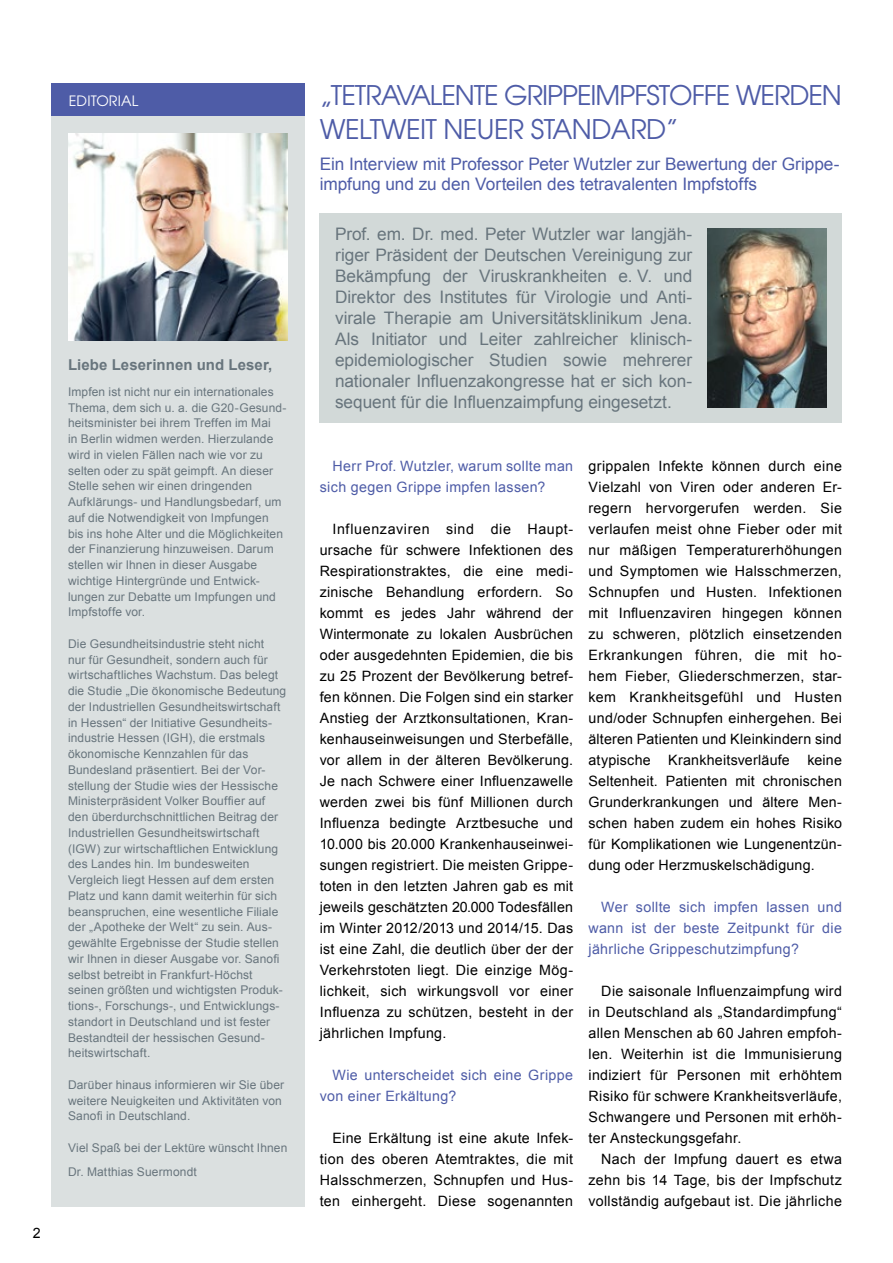
<style>
.page{position:relative;width:893px;height:1263px;background:#fff}
.page>*{position:absolute;margin:0;border:0;box-sizing:border-box;transform-origin:0 0}
.t1{font:27px/34.5px "Avant Garde";letter-spacing:-.04em;color:#4e5ca7}
.t2{font:17.25px/21px "Arial";letter-spacing:-.005em;color:#68757d;text-align:justify}
.t3{font:17.25px/19.5px "Arial";letter-spacing:-.005em;color:#4e5ca7}
.t4{font:700 15px "Arial";letter-spacing:.005em;color:#68757d}
.t5{font:14.25px/21px "Arial";letter-spacing:.025em;color:#000;text-align:justify}
.t6{font:14.25px/21px "Arial";letter-spacing:.025em;color:#4e5ca7}
.t7{font:14.25px "Avant Garde";letter-spacing:.01em;color:#fff}
.t8{font:12px/15.8px "Arial";letter-spacing:.01em;color:#68757d}
</style>
<div class="page">
<div style="left:51px;top:83px;width:253px;height:1123px;background:#dbe0e0"></div>
<div style="left:51px;top:83px;width:253px;height:33px;background:#4e5ca7"></div>
<div style="left:320px;top:213px;width:522px;height:209px;background:#d2d9d8"></div>
<img style="left:68px;top:133px;width:219px;height:207px">
<img style="left:708px;top:228px;width:119px;height:179px">
<p class="t7" style="left:69px;top:91px;width:71px">EDITORIAL</p>
<p class="t5" style="left:33px;top:1222px;width:9px">2</p>
<p class="t4" style="left:68px;top:354px;width:206px">Liebe Leserinnen und Leser,</p>
<p class="t8" style="left:68px;top:384px;width:220px">Impfen ist nicht nur ein internationales Thema, dem sich u. a. die G20-Gesund&shy;heitsminister bei ihrem Treffen im Mai<br>in Berlin widmen werden. Hierzulande wird in vielen Fällen nach wie vor zu selten oder zu spät geimpft. An dieser Stelle sehen wir einen dringenden Aufklärungs- und Handlungsbedarf, um auf die Notwendigkeit von Impfungen bis ins hohe Alter und die Möglichkeiten der Finanzierung hinzuweisen. Darum stellen wir Ihnen in dieser Ausgabe wichtige Hintergründe und Entwick&shy;lungen zur Debatte um Impfungen und Impfstoffe vor.</p>
<p class="t8" style="left:68px;top:636px;width:220px">Die Gesundheitsindustrie steht nicht<br>nur für Gesundheit, sondern auch für wirtschaftliches Wachstum. Das belegt die Studie „Die ökonomische Bedeutung der Industriellen Gesundheitswirtschaft in Hessen“ der Initiative Gesundheits&shy;industrie Hessen (IGH), die erstmals ökonomische Kennzahlen für das Bundesland präsentiert. Bei der Vor&shy;stellung der Studie wies der Hessische Ministerpräsident Volker Bouffier auf den überdurchschnittlichen Beitrag der Industriellen Gesundheitswirtschaft (IGW) zur wirtschaftlichen Entwicklung des Landes hin. Im bundesweiten Vergleich liegt Hessen auf dem ersten Platz und kann damit weiterhin für sich beanspruchen, eine wesentliche Filiale der „Apotheke der Welt“ zu sein. Aus&shy;gewählte Ergebnisse der Studie stellen wir Ihnen in dieser Ausgabe vor. Sanofi selbst betreibt in Frankfurt-Höchst seinen größten und wichtigsten Produk&shy;tions-, Forschungs-, und Entwicklungs&shy;standort in Deutschland und ist fester Bestandteil der hessischen Gesund&shy;heitswirtschaft.</p>
<p class="t8" style="left:68px;top:1077px;width:218px">Darüber hinaus informieren wir Sie über weitere Neuigkeiten und Aktivitäten von<br>Sanofi in Deutschland.</p>
<p class="t8" style="left:68px;top:1136px;width:221px;line-height:24px">Viel Spaß bei der Lektüre wünscht Ihnen<br>Dr. Matthias Suermondt</p>
<h1 class="t1" style="left:320px;top:77px;width:524px">„TETRAVALENTE GRIPPEIMPFSTOFFE WERDEN<br>WELTWEIT NEUER STANDARD”</h1>
<p class="t3" style="left:320px;top:154px;width:520px">Ein Interview mit Professor Peter Wutzler zur Bewertung der Grippe&shy;impfung und zu den Vorteilen des tetravalenten Impfstoffs</p>
<p class="t2" style="left:335px;top:224px;width:359px">Prof. em. Dr. med. Peter Wutzler war langjäh&shy;riger Präsident der Deutschen Vereinigung zur Bekämpfung der Viruskrankheiten e. V. und Direktor des Institutes für Virologie und Anti&shy;virale Therapie am Universitätsklinikum Jena.<br>Als Initiator und Leiter zahlreicher klinisch&shy;epidemiologischer Studien sowie mehrerer nationaler Influenzakongresse hat er sich kon&shy;sequent für die Influenzaimpfung eingesetzt.</p>
<p class="t6" style="left:320px;top:456px;width:255px;text-indent:13px">Herr Prof. Wutzler, warum sollte man sich gegen Grippe impfen lassen?</p>
<p class="t5" style="left:320px;top:519px;width:255px;text-indent:13px">Influenzaviren sind die Haupt&shy;ursache für schwere Infektionen des Respirationstraktes, die eine medi&shy;zinische Behandlung erfordern. So kommt es jedes Jahr während der Wintermonate zu lokalen Ausbrüchen oder ausgedehnten Epidemien, die bis zu 25 Prozent der Bevölkerung betref&shy;fen können. Die Folgen sind ein starker Anstieg der Arztkonsultationen, Kran&shy;kenhauseinweisungen und Sterbefälle, vor allem in der älteren Bevölkerung.<br>Je nach Schwere einer Influenzawelle werden zwei bis fünf Millionen durch Influenza bedingte Arztbesuche und 10.000 bis 20.000 Krankenhauseinwei&shy;sungen registriert. Die meisten Grippe&shy;toten in den letzten Jahren gab es mit jeweils geschätzten 20.000 Todesfällen im Winter 2012/2013 und 2014/15. Das ist eine Zahl, die deutlich über der der Verkehrstoten liegt. Die einzige Mög&shy;lichkeit, sich wirkungsvoll vor einer Influenza zu schützen, besteht in der jährlichen Impfung.</p>
<p class="t6" style="left:320px;top:1065px;width:255px;text-indent:13px">Wie unterscheidet sich eine Grippe von einer Erkältung?</p>
<p class="t5" style="left:320px;top:1128px;width:255px;text-indent:13px">Eine Erkältung ist eine akute Infek&shy;tion des oberen Atemtraktes, die mit Halsschmerzen, Schnupfen und Hus&shy;ten einhergeht. Diese sogenannten</p>
<p class="t5" style="left:588px;top:456px;width:255px">grippalen Infekte können durch eine Vielzahl von Viren oder anderen Er&shy;regern hervorgerufen werden. Sie verlaufen meist ohne Fieber oder mit nur mäßigen Temperaturerhöhungen und Symptomen wie Halsschmerzen, Schnupfen und Husten. Infektionen mit Influenzaviren hingegen können zu schweren, plötzlich einsetzenden Erkrankungen führen, die mit ho&shy;hem Fieber, Gliederschmerzen, star&shy;kem Krankheitsgefühl und Husten und/oder Schnupfen einhergehen. Bei älteren Patienten und Kleinkindern sind atypische Krankheitsverläufe keine Seltenheit. Patienten mit chronischen Grunderkrankungen und ältere Men&shy;schen haben zudem ein hohes Risiko für Komplikationen wie Lungenentzün&shy;dung oder Herzmuskelschädigung.</p>
<p class="t6" style="left:588px;top:897px;width:255px;text-align:justify;text-indent:13px">Wer sollte sich impfen lassen und wann ist der beste Zeitpunkt für die jährliche Grippeschutzimpfung?</p>
<p class="t5" style="left:588px;top:981px;width:255px;text-indent:13px">Die saisonale Influenzaimpfung wird in Deutschland als „Standardimpfung“ allen Menschen ab 60 Jahren empfoh&shy;len. Weiterhin ist die Immunisierung indiziert für Personen mit erhöhtem Risiko für schwere Krankheitsverläufe, Schwangere und Personen mit erhöh&shy;ter Ansteckungsgefahr.</p>
<p class="t5" style="left:588px;top:1149px;width:255px;text-indent:13px">Nach der Impfung dauert es etwa zehn bis 14 Tage, bis der Impfschutz vollständig aufgebaut ist. Die jährliche</p>
</div>
